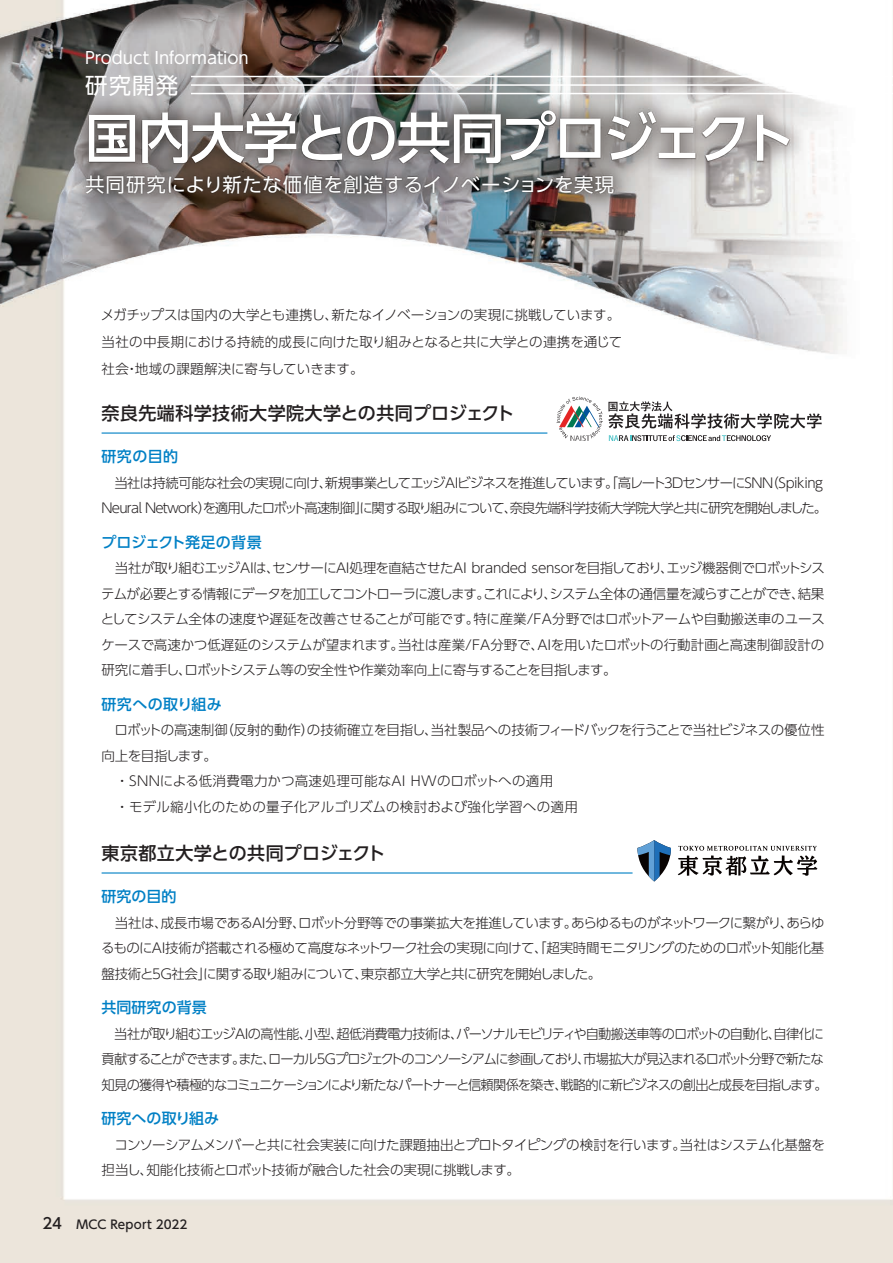
<style>
.page{position:relative;width:893px;height:1263px;background:#fff}
.page>*{position:absolute;margin:0;border:0;box-sizing:border-box;transform-origin:0 0}
.t1{font:500 54px "UD Shin Go Pr 6 N";letter-spacing:-.05em;color:#fff}
.t2{font:22.5px "UD Shin Go Pr 6 N";color:#fff}
.t3{font:19.5px "UD Shin Go Pr 6 N";letter-spacing:.025em;color:#fff}
.t4{font:500 18px "UD Shin Go Pr 6 N";letter-spacing:.025em;color:#231f20}
.t5{font:16.5px "UD Shin Go Pr 6 N";letter-spacing:-.005em;color:#fff}
.t6{font:500 15px "UD Shin Go Pr 6 N";color:#0080c5}
.t7{font:500 15px "UD Shin Go Pr 6 N";letter-spacing:.025em;color:#0080c5}
.t8{font:300 13.5px/25.5px "UD Shin Go Pr 6 N";letter-spacing:-.05em;color:#231f20;text-align:justify}
.t9{font:300 13.5px/25.5px "UD Shin Go Pr 6 N";letter-spacing:-.08em;color:#231f20}
.t10{font:300 13.5px/27px "UD Shin Go Pr 6 N";letter-spacing:-.01em;color:#231f20}
.t11{font:300 13.5px "UD Shin Go Pr 6 N";letter-spacing:.025em;color:#231f20}
.t12{font:300 13.5px "UD Shin Go Pr 6 N";letter-spacing:-.025em;color:#231f20}
.t13{font:500 12px "UD Shin Go Pr 6 N";letter-spacing:.02em;color:#231f20}
.s1{font-size:15px}
</style>
<div class="page">
<img style="left:0;top:0;width:893px;height:1263px">
<hr style="left:102px;top:432px;width:445px;height:2px;background:#0080c5">
<hr style="left:102px;top:872px;width:531px;height:1px;background:#0080c5">
<svg style="left:556px;top:396px;width:266px;height:45px"></svg>
<svg style="left:637px;top:840px;width:34px;height:41px"></svg>
<svg style="left:678px;top:846px;width:139px;height:30px"></svg>
<hr style="left:191px;top:76px;width:702px;height:1px;background:#fff">
<hr style="left:191px;top:84px;width:702px;height:2px;background:#fff">
<hr style="left:191px;top:93px;width:702px;height:1px;background:#fff">
<p class="t5" style="left:85px;top:44px;width:165px">Product Information</p>
<h2 class="t2" style="left:85px;top:67px;width:95px">研究開発</h2>
<h1 class="t1" style="left:85px;top:94px;width:711px">国内大学との共同プロジェクト</h1>
<h3 class="t3" style="left:85px;top:169px;width:531px">共同研究により新たな価値を創造するイノベーションを実現</h3>
<p class="t10" style="left:101px;top:301px;width:523px">メガチップスは国内の大学とも連携し、新たなイノベーションの実現に挑戦しています。当社の中長期における持続的成長に向けた取り組みとなると共に大学との連携を通じて社会・地域の課題解決に寄与していきます。</p>
<h3 class="t4" style="left:102px;top:399px;width:414px">奈良先端科学技術大学院大学との共同プロジェクト</h3>
<p class="t6" style="left:102px;top:444px;width:78px">研究の目的</p>
<p class="t8" style="left:102px;top:469px;width:727px;text-align:right">当社は持続可能な社会の実現に向け、新規事業としてエッジAIビジネスを推進しています。「高レート３DセンサーにSNN（Spiking<br>Neural Network）を適用したロボット高速制御」に関する取り組みについて、奈良先端科学技術大学院大学と共に研究を開始しました。</p>
<p class="t6" style="left:101px;top:530px;width:162px">プロジェクト発足の背景</p>
<p class="t8" style="left:101px;top:555px;width:726px">　当社が取り組むエッジAIは、センサーにAI処理を直結させたAI branded sensorを目指しており、エッジ機器側でロボットシステムが必要とする情報にデータを加工してコントローラに渡します。これにより、システム全体の通信量を減らすことができ、結果としてシステム全体の速度や遅延を改善させることが可能です。特に産業/FA分野ではロボットアームや自動搬送車のユースケースで高速かつ低遅延のシステムが望まれます。当社は産業/FA分野で、AIを用いたロボットの行動計画と高速制御設計の研究に着手し、ロボットシステム等の安全性や作業効率向上に寄与することを目指します。</p>
<p class="t7" style="left:102px;top:692px;width:122px">研究への取り組み</p>
<p class="t12" style="left:102px;top:719px;width:724px">　ロボットの高速制御（反射的動作）の技術確立を目指し、当社製品への技術フィードバックを行うことで当社ビジネスの優位性</p>
<p class="t8" style="left:102px;top:742px;width:117px">向上を目指します。</p>
<p class="t11" style="left:102px;top:770px;width:453px">　・SNNによる低消費電力かつ高速処理可能なAI HWのロボットへの適用</p>
<p class="t11" style="left:115px;top:796px;width:464px">・モデル縮小化のための量子化アルゴリズムの検討および強化学習への適用</p>
<h3 class="t4" style="left:102px;top:838px;width:285px">東京都立大学との共同プロジェクト</h3>
<p class="t6" style="left:102px;top:884px;width:76px">研究の目的</p>
<p class="t8" style="left:101px;top:909px;width:725px">　当社は、成長市場であるAI分野、ロボット分野等での事業拡大を推進しています。あらゆるものがネットワークに繋がり、あらゆるものにAI技術が搭載される極めて高度なネットワーク社会の実現に向けて、「超実時間モニタリングのためのロボット知能化基盤技術と５Ｇ社会」に関する取り組みについて、東京都立大学と共に研究を開始しました。</p>
<p class="t6" style="left:102px;top:995px;width:107px">共同研究の背景</p>
<p class="t9" style="left:102px;top:1020px;width:728px">　当社が取り組むエッジAIの高性能、小型、超低消費電力技術は、パーソナルモビリティや自動搬送車等のロボットの自動化、自律化に貢献することができます。また、ローカル5Gプロジェクトのコンソーシアムに参画しており、市場拡大が見込まれるロボット分野で新たな知見の獲得や積極的なコミュニケーションにより新たなパートナーと信頼関係を築き、戦略的に新ビジネスの創出と成長を目指します。</p>
<p class="t6" style="left:102px;top:1106px;width:119px">研究への取り組み</p>
<p class="t8" style="left:102px;top:1131px;width:725px">　コンソーシアムメンバーと共に社会実装に向けた課題抽出とプロトタイピングの検討を行います。当社はシステム化基盤を担当し、知能化技術とロボット技術が融合した社会の実現に挑戦します。</p>
<p class="t13" style="left:43px;top:1215px;width:147px"><span class="s1">24</span> MCC Report 2022</p>
</div>
